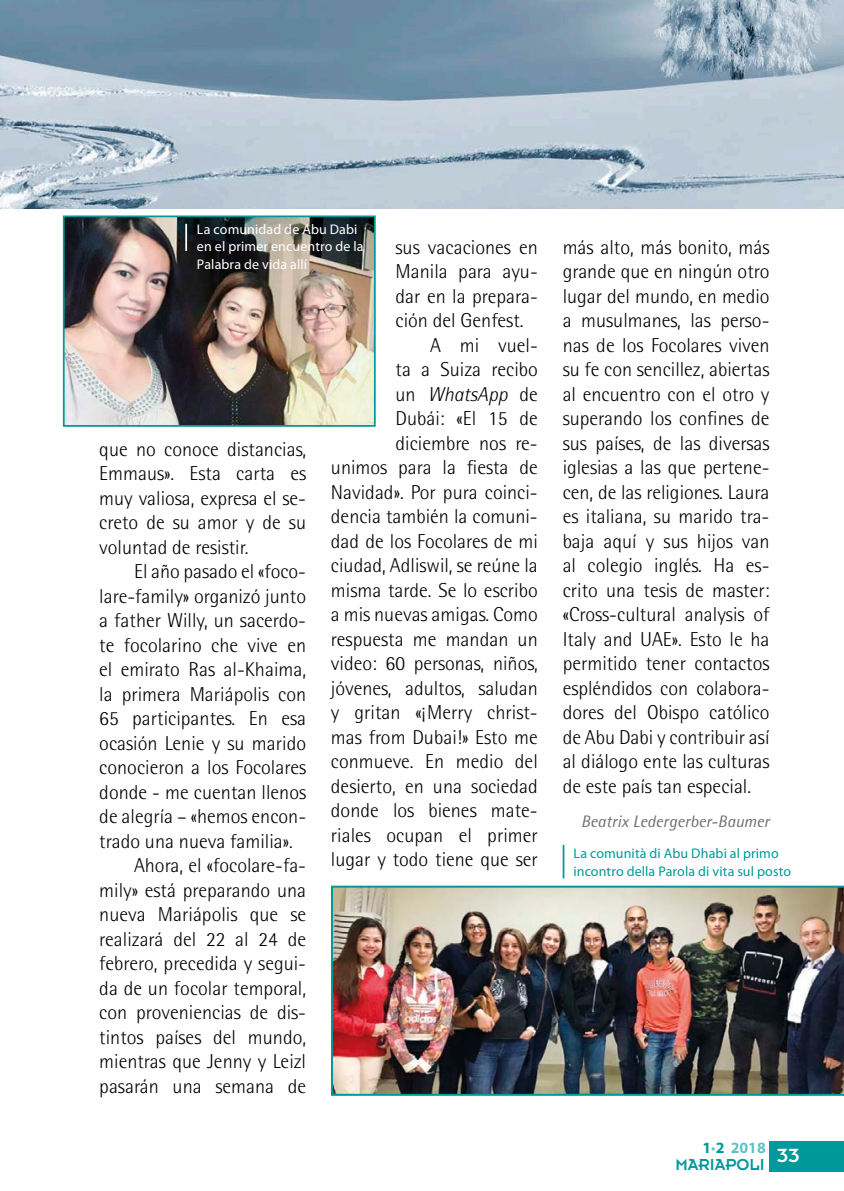
<style>
.page{position:relative;width:844px;height:1191px;background:#fff}
.page>*{position:absolute;margin:0;border:0;box-sizing:border-box;transform-origin:0 0}
.t1{font:21px "Insignia LT Std";color:#fff}
.t2{font:300 20.12px/24.5px "Rotis Semi Sans Std";color:#000;text-align:justify}
.t3{font:italic 300 20.12px "Rotis Semi Sans Std";color:#000}
.t4{font:17.5px "Insignia LT Std";color:#00999a}
.t5{font:italic 16.62px "Rotis Semi Sans Std";color:#6e6e6e}
.t6{font:700 15.75px "Myriad Pro";color:#64c1c3}
.t7{font:14px/17.5px "Myriad Pro";letter-spacing:.01em;color:#fff}
.t8{font:14px/17.5px "Myriad Pro";letter-spacing:.005em;color:#00999a}
.s1{font-style:normal}
.s2{color:#00999a}
.s3{font-weight:400}
</style>
<div class="page">
<img style="left:1px;top:0;width:842px;height:208px">
<img style="left:0;top:0;width:1px;height:208px">
<img style="left:66px;top:218px;width:306px;height:206px">
<div style="left:63px;top:215px;width:312px;height:212px;border:2px solid #00999a"></div>
<img style="left:331px;top:885px;width:512px;height:210px">
<hr style="left:185px;top:224px;width:2px;height:27px;background:#fff">
<hr style="left:562px;top:845px;width:2px;height:33px;background:#00999a">
<div style="left:769px;top:1141px;width:74px;height:30px;background:#00999a"></div>
<p class="t7" style="left:197px;top:220px;width:168px">La comunidad de Abu Dabi en el primer encuentro de la<br>Palabra de vida allí</p>
<p class="t2" style="left:395px;top:235px;width:144px">sus vacaciones en</p>
<p class="t2" style="left:395px;top:259px;width:144px">Manila para ayu-</p>
<p class="t2" style="left:395px;top:284px;width:144px">dar en la prepara-</p>
<p class="t2" style="left:395px;top:308px;width:129px">ción del Genfest.</p>
<p class="t2" style="left:430px;top:333px;width:109px">A mi vuel-</p>
<p class="t2" style="left:395px;top:357px;width:144px">ta a Suiza recibo</p>
<p class="t3" style="left:395px;top:382px;width:144px"><span class="s1">un</span> WhatsApp <span class="s1">de</span></p>
<p class="t2" style="left:395px;top:406px;width:144px">Dubái: «El 15 de</p>
<p class="t2" style="left:395px;top:431px;width:144px">diciembre nos re-</p>
<p class="t2" style="left:331px;top:455px;width:208px">unimos para la fiesta de</p>
<p class="t2" style="left:331px;top:480px;width:208px">Navidad». Por pura coinci-</p>
<p class="t2" style="left:331px;top:504px;width:208px">dencia también la comuni-</p>
<p class="t2" style="left:331px;top:529px;width:208px">dad de los Focolares de mi</p>
<p class="t2" style="left:331px;top:553px;width:208px">ciudad, Adliswil, se reúne la</p>
<p class="t2" style="left:331px;top:577px;width:208px">misma tarde. Se lo escribo</p>
<p class="t2" style="left:331px;top:602px;width:208px">a mis nuevas amigas. Como</p>
<p class="t2" style="left:331px;top:626px;width:208px">respuesta me mandan un</p>
<p class="t2" style="left:331px;top:651px;width:208px">video: 60 personas, niños,</p>
<p class="t2" style="left:331px;top:675px;width:208px">jóvenes, adultos, saludan</p>
<p class="t2" style="left:331px;top:700px;width:208px">y gritan «¡Merry christ-</p>
<p class="t2" style="left:331px;top:724px;width:208px">mas from Dubai!» Esto me</p>
<p class="t2" style="left:331px;top:749px;width:208px">conmueve. En medio del</p>
<p class="t2" style="left:331px;top:773px;width:208px">desierto, en una sociedad</p>
<p class="t2" style="left:331px;top:798px;width:208px">donde los bienes mate-</p>
<p class="t2" style="left:331px;top:822px;width:208px">riales ocupan el primer</p>
<p class="t2" style="left:331px;top:847px;width:208px">lugar y todo tiene que ser</p>
<p class="t2" style="left:99px;top:436px;width:208px">que no conoce distancias, Emmaus». Esta carta es muy valiosa, expresa el se&shy;creto de su amor y de su voluntad de resistir.</p>
<p class="t2" style="left:134px;top:559px;width:173px">El año pasado el «foco-</p>
<p class="t2" style="left:99px;top:583px;width:208px">lare-family» organizó junto</p>
<p class="t2" style="left:99px;top:608px;width:208px">a father Willy, un sacerdo-</p>
<p class="t2" style="left:99px;top:632px;width:208px">te focolarino che vive en</p>
<p class="t2" style="left:99px;top:657px;width:208px">el emirato Ras al-Khaima,</p>
<p class="t2" style="left:99px;top:681px;width:208px">la primera Mariápolis con</p>
<p class="t2" style="left:99px;top:706px;width:208px">65 participantes. En esa</p>
<p class="t2" style="left:99px;top:730px;width:208px">ocasión Lenie y su marido</p>
<p class="t2" style="left:99px;top:755px;width:208px">conocieron a los Focolares</p>
<p class="t2" style="left:99px;top:779px;width:208px">donde - me cuentan llenos</p>
<p class="t2" style="left:99px;top:804px;width:208px">de alegría – «hemos encon-</p>
<p class="t2" style="left:99px;top:828px;width:195px">trado una nueva familia».</p>
<p class="t2" style="left:134px;top:853px;width:173px">Ahora, el «focolare-fa-</p>
<p class="t2" style="left:99px;top:877px;width:208px">mily» está preparando una</p>
<p class="t2" style="left:99px;top:902px;width:208px">nueva Mariápolis que se</p>
<p class="t2" style="left:99px;top:926px;width:208px">realizará del 22 al 24 de</p>
<p class="t2" style="left:99px;top:951px;width:208px">febrero, precedida y segui-</p>
<p class="t2" style="left:99px;top:975px;width:208px">da de un focolar temporal,</p>
<p class="t2" style="left:99px;top:1000px;width:208px">con proveniencias de dis-</p>
<p class="t2" style="left:99px;top:1024px;width:208px">tintos países del mundo,</p>
<p class="t2" style="left:99px;top:1049px;width:208px">mientras que Jenny y Leizl</p>
<p class="t2" style="left:99px;top:1073px;width:208px">pasarán una semana de</p>
<p class="t2" style="left:562px;top:234px;width:208px">más alto, más bonito, más grande que en ningún otro lugar del mundo, en medio a musulmanes, las perso&shy;nas de los Focolares viven su fe con sencillez, abiertas al encuentro con el otro y superando los confines de sus países, de las diversas iglesias a las que pertene&shy;cen, de las religiones. Laura es italiana, su marido tra&shy;baja aquí y sus hijos van al colegio inglés. Ha es&shy;crito una tesis de master: «Cross-cultural analysis of Italy and UAE». Esto le ha permitido tener contactos espléndidos con colabora&shy;dores del Obispo católico de Abu Dabi y contribuir así al diálogo ente las culturas de este país tan especial.</p>
<p class="t5" style="left:581px;top:811px;width:190px">Beatrix Ledergerber-Baumer</p>
<p class="t8" style="left:573px;top:844px;width:219px">La comunità di Abu Dhabi al primo incontro della Parola di vita sul posto</p>
<p class="t6" style="left:702px;top:1137px;width:65px"><span class="s2">1</span><span class="s3">•</span><span class="s2">2</span> 2018</p>
<p class="t4" style="left:675px;top:1155px;width:91px">MARIAPOLI</p>
<p class="t1" style="left:776px;top:1145px;width:24px">33</p>
</div>
